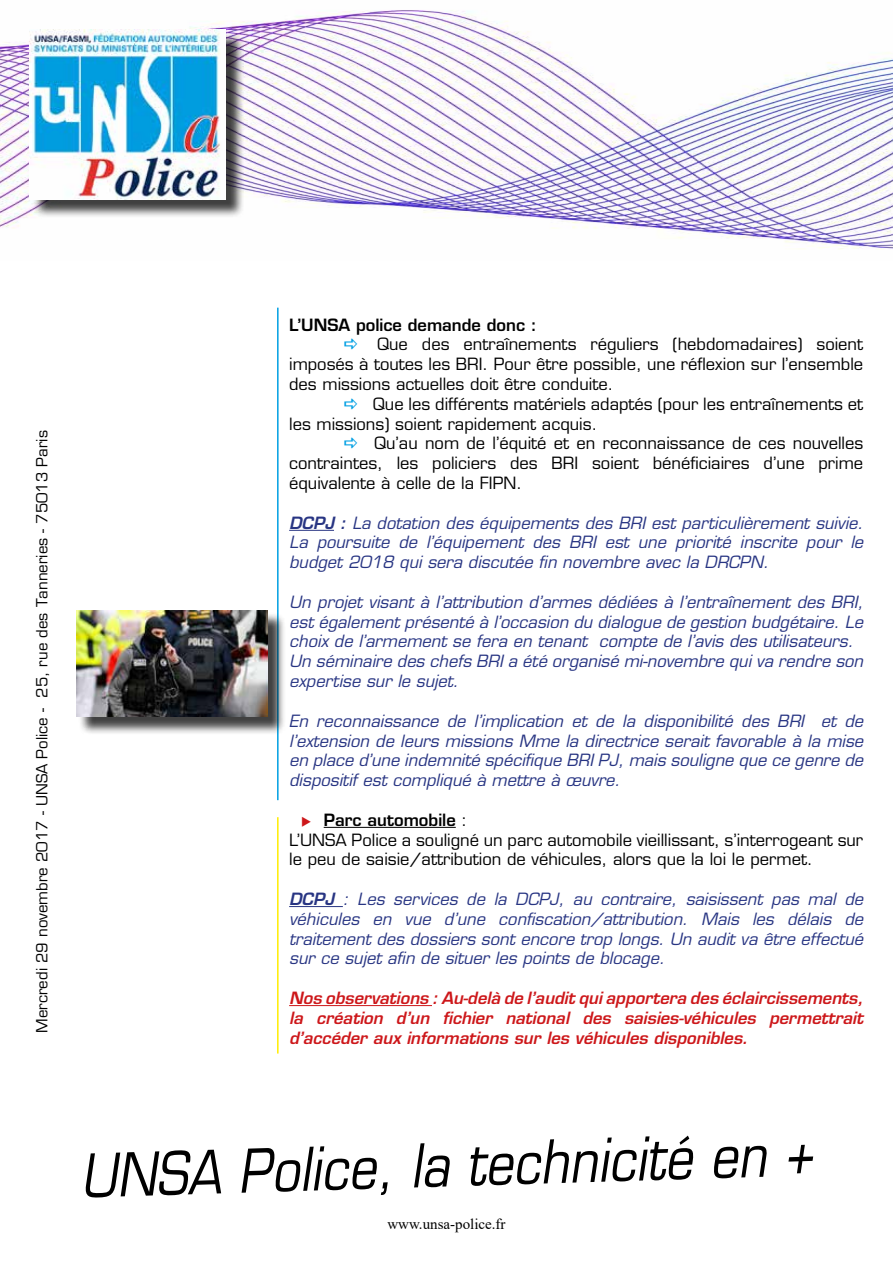
<style>
.page{position:relative;width:893px;height:1263px;background:#fff}
.page>*{position:absolute;margin:0;border:0;box-sizing:border-box;transform-origin:0 0}
.t1{font:italic 58.5px "Eurostile LT Std";color:#000;scale:.85 1}
.t2{font:italic 16.5px/19.8px "Eurostile LT Std";color:#283583;text-align:justify}
.t3{font:16.5px/19.8px "Eurostile LT Std";color:#000}
.t4{font:italic 600 16.5px/19.8px "Eurostile LT Std";color:#cd171a;text-align:justify}
.t5{font:600 16.5px "Eurostile LT Std";color:#000}
.t6{font:15px "Eurostile LT Std";color:#000}
.t7{font:15px "Times New Roman";color:#000}
.s1{font-weight:600}
.s2{color:#cd171a}
</style>
<div class="page">
<img style="left:0;top:10px;width:893px;height:240px">
<hr style="left:289px;top:530px;width:45px;height:1px;background:#283583">
<hr style="left:324px;top:827px;width:132px;height:1px;background:#000">
<hr style="left:289px;top:906px;width:54px;height:1px;background:#283583">
<hr style="left:289px;top:1005px;width:143px;height:1px;background:#cd171a">
<div style="left:32px;top:32px;width:212px;height:186px;background:#000;opacity:.75"></div>
<img style="left:30px;top:30px;width:196px;height:170px">
<hr style="left:277px;top:308px;width:2px;height:492px;background:#009fe3">
<hr style="left:277px;top:817px;width:2px;height:236px;background:#ffed00">
<div style="left:78px;top:612px;width:208px;height:123px;background:#000;opacity:.75"></div>
<img style="left:76px;top:610px;width:191px;height:106px">
<p class="t6" style="left:33px;top:1033px;width:604px;rotate:-90deg">Mercredi 29 novembre 2017 - UNSA Police - 25, rue des Tanneries - 75013 Paris</p>
<p class="t5" style="left:289px;top:314px;width:249px">L’UNSA police demande donc :</p>
<p class="t3" style="left:377px;top:335px;width:488px">Que des entraînements réguliers (hebdomadaires) soient</p>
<p class="t3" style="left:289px;top:354px;width:575px">imposés à toutes les BRI. Pour être possible, une réflexion sur l’ensemble</p>
<p class="t3" style="left:289px;top:374px;width:326px">des missions actuelles doit être conduite.</p>
<p class="t3" style="left:373px;top:394px;width:492px">Que les différents matériels adaptés (pour les entraînements et</p>
<p class="t3" style="left:289px;top:414px;width:310px">les missions) soient rapidement acquis.</p>
<p class="t3" style="left:374px;top:434px;width:491px">Qu’au nom de l’équité et en reconnaissance de ces nouvelles</p>
<p class="t3" style="left:289px;top:453px;width:576px">contraintes, les policiers des BRI soient bénéficiaires d’une prime</p>
<p class="t3" style="left:289px;top:473px;width:235px">équivalente à celle de la FIPN.</p>
<p class="t2" style="left:289px;top:513px;width:576px"><span class="s1">DCPJ :</span> La dotation des équipements des BRI est particulièrement suivie.<br>La poursuite de l’équipement des BRI est une priorité inscrite pour le budget 2018 qui sera discutée fin novembre avec la DRCPN.</p>
<p class="t2" style="left:289px;top:592px;width:576px;text-align:left">Un projet visant à l’attribution d’armes dédiées à l’entraînement des BRI, est également présenté à l’occasion du dialogue de gestion budgétaire. Le choix de l’armement se fera en tenant compte de l’avis des utilisateurs.<br>Un séminaire des chefs BRI a été organisé mi-novembre qui va rendre son expertise sur le sujet.</p>
<p class="t2" style="left:289px;top:711px;width:576px">En reconnaissance de l’implication et de la disponibilité des BRI et de l’extension de leurs missions Mme la directrice serait favorable à la mise en place d’une indemnité spécifique BRI PJ, mais souligne que ce genre de dispositif est compliqué à mettre à œuvre.</p>
<p class="t3" style="left:289px;top:810px;width:576px;text-indent:12px"><span class="s2">◆</span> <span class="s1">Parc automobile</span> :<br>L’UNSA Police a souligné un parc automobile vieillissant, s’interrogeant sur le peu de saisie/attribution de véhicules, alors que la loi le permet.</p>
<p class="t2" style="left:289px;top:889px;width:576px"><span class="s1">DCPJ</span> : Les services de la DCPJ, au contraire, saisissent pas mal de véhicules en vue d’une confiscation/attribution. Mais les délais de traitement des dossiers sont encore trop longs. Un audit va être effectué sur ce sujet afin de situer les points de blocage.</p>
<p class="t4" style="left:289px;top:988px;width:576px">Nos observations : Au-delà de l’audit qui apportera des éclaircissements, la création d’un fichier national des saisies-véhicules permettrait d’accéder aux informations sur les véhicules disponibles.</p>
<h1 class="t1" style="left:79px;top:1142px;width:863px;rotate:-2deg">UNSA Police, la technicité en +</h1>
<p class="t7" style="left:387px;top:1213px;width:120px">www.unsa-police.fr</p>
</div>
